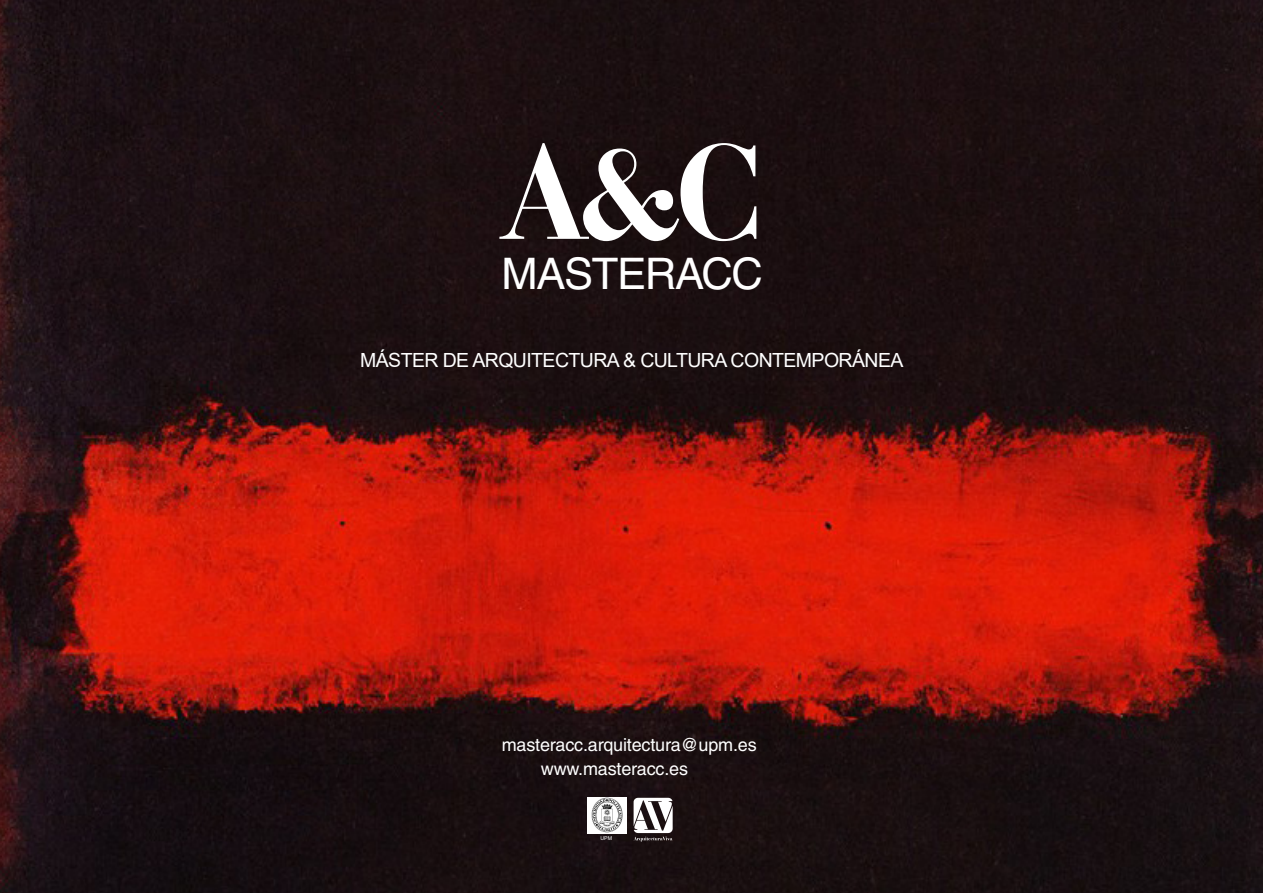
<style>
.page{position:relative;width:1263px;height:893px;background:#fff}
.page>*{position:absolute;margin:0;border:0;box-sizing:border-box;transform-origin:0 0}
.t1{font:700 140.25px "Bauer Bodoni BT";color:#fff}
.t2{font:43.5px "Helvetica";letter-spacing:-.03em;color:#fff}
.t3{font:19.5px "Arial";letter-spacing:-.03em;color:#fff}
.t4{font:18px/24.2px "Helvetica";letter-spacing:-.01em;color:#fff}
.t5{font:5.25px "Helvetica";color:#fff}
</style>
<div class="page">
<img style="left:0;top:0;width:1263px;height:893px">
<img style="left:632px;top:798px;width:43px;height:46px">
<img style="left:587px;top:798px;width:39px;height:35px">
<h1 class="t1" style="left:506px;top:104px;width:258px">A&amp;C</h1>
<h2 class="t2" style="left:502px;top:249px;width:263px">MASTERACC</h2>
<p class="t3" style="left:360px;top:347px;width:545px">MÁSTER DE ARQUITECTURA &amp; CULTURA CONTEMPORÁNEA</p>
<p class="t4" style="left:541px;top:732px;width:217px;text-indent:-39px">masteracc.arquitectura@upm.es www.masteracc.es</p>
<p class="t5" style="left:600px;top:835px;width:13px">UPM</p>
</div>
